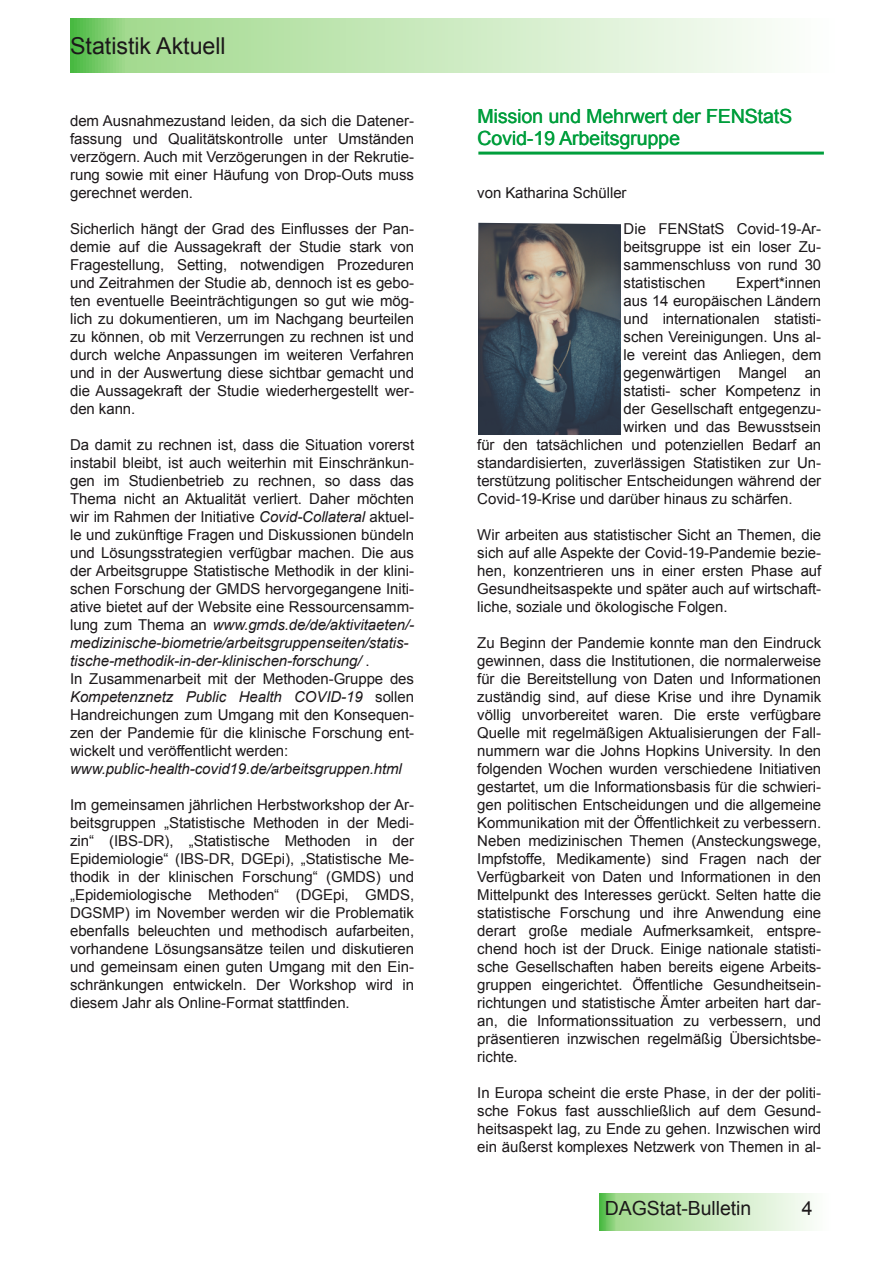
<style>
.page{position:relative;width:893px;height:1263px;background:#fff}
.page>*{position:absolute;margin:0;border:0;box-sizing:border-box;transform-origin:0 0}
.t1{font:23.25px "Arial";color:#1c181a}
.t2{font:19.5px/22.4px "Arial";color:#009e3c}
.t3{font:19.5px "Arial";letter-spacing:-.005em;color:#1c181a}
.t4{font:15px/18px "Arial";letter-spacing:-.005em;color:#1c181a;text-align:justify}
.t5{font:italic 15px "Arial";letter-spacing:-.005em;color:#1c181a}
.s1{font-style:italic}
</style>
<div class="page">
<svg style="left:70px;top:18px;width:702px;height:55px;background:#c4e7b9"></svg>
<svg style="left:600px;top:1193px;width:212px;height:37px;background:#c5e8ba"></svg>
<hr style="left:478px;top:152px;width:346px;height:3px;background:#009e3c">
<img style="left:478px;top:223px;width:142px;height:212px">
<h1 class="t1" style="left:70px;top:33px;width:157px">Statistik Aktuell</h1>
<p class="t4" style="left:70px;top:112px;width:345px">dem Ausnahmezustand leiden, da sich die Datener&shy;fassung und Qualitätskontrolle unter Umständen verzögern. Auch mit Verzögerungen in der Rekrutie&shy;rung sowie mit einer Häufung von Drop-Outs muss gerechnet werden.</p>
<p class="t4" style="left:70px;top:220px;width:345px">Sicherlich hängt der Grad des Einflusses der Pan&shy;demie auf die Aussagekraft der Studie stark von Fragestellung, Setting, notwendigen Prozeduren und Zeitrahmen der Studie ab, dennoch ist es gebo&shy;ten eventuelle Beeinträchtigungen so gut wie mög&shy;lich zu dokumentieren, um im Nachgang beurteilen zu können, ob mit Verzerrungen zu rechnen ist und durch welche Anpassungen im weiteren Verfahren und in der Auswertung diese sichtbar gemacht und die Aussagekraft der Studie wiederhergestellt wer&shy;den kann.</p>
<p class="t4" style="left:70px;top:436px;width:346px;text-align:left">Da damit zu rechnen ist, dass die Situation vorerst instabil bleibt, ist auch weiterhin mit Einschränkun&shy;gen im Studienbetrieb zu rechnen, so dass das Thema nicht an Aktualität verliert. Daher möchten wir im Rahmen der Initiative <span class="s1">Covid-Collateral</span> aktuel&shy;le und zukünftige Fragen und Diskussionen bündeln und Lösungsstrategien verfügbar machen. Die aus der Arbeitsgruppe Statistische Methodik in der klini&shy;schen Forschung der GMDS hervorgegangene Initi&shy;ative bietet auf der Website eine Ressourcensamm&shy;lung zum Thema an <span class="s1">www.gmds.de/de/aktivitaeten/- medizinische-biometrie/arbeitsgruppenseiten/statis&shy;tische-methodik-in-der-klinischen-forschung/</span> .<br>In Zusammenarbeit mit der Methoden-Gruppe des <span class="s1">Kompetenznetz Public Health COVID-19</span> sollen Handreichungen zum Umgang mit den Konsequen&shy;zen der Pandemie für die klinische Forschung ent&shy;wickelt und veröffentlicht werden:</p>
<p class="t5" style="left:70px;top:760px;width:333px">www.public-health-covid19.de/arbeitsgruppen.html</p>
<p class="t4" style="left:70px;top:796px;width:345px">Im gemeinsamen jährlichen Herbstworkshop der Ar&shy;beitsgruppen „Statistische Methoden in der Medi&shy;zin“ (IBS-DR), „Statistische Methoden in der Epidemiologie“ (IBS-DR, DGEpi), „Statistische Me&shy;thodik in der klinischen Forschung“ (GMDS) und „Epidemiologische Methoden“ (DGEpi, GMDS, DGSMP) im November werden wir die Problematik ebenfalls beleuchten und methodisch aufarbeiten, vorhandene Lösungsansätze teilen und diskutieren und gemeinsam einen guten Umgang mit den Ein&shy;schränkungen entwickeln. Der Workshop wird in diesem Jahr als Online-Format stattfinden.</p>
<h2 class="t2" style="left:478px;top:105px;width:316px">Mission und Mehrwert der FENStatS<br>Covid-19 Arbeitsgruppe</h2>
<p class="t4" style="left:477px;top:184px;width:151px">von Katharina Schüller</p>
<p class="t4" style="left:624px;top:220px;width:199px">Die FENStatS Covid-19-Ar&shy;beitsgruppe ist ein loser Zu&shy;sammenschluss von rund 30 statistischen</p>
<p class="t4" style="left:736px;top:274px;width:86px">Expert*innen</p>
<p class="t4" style="left:624px;top:292px;width:199px">aus 14 europäischen Ländern</p>
<p class="t4" style="left:624px;top:310px;width:199px">und internationalen statisti-</p>
<p class="t4" style="left:624px;top:328px;width:199px">schen Vereinigungen. Uns al-</p>
<p class="t4" style="left:624px;top:346px;width:199px">le vereint das Anliegen, dem</p>
<p class="t4" style="left:624px;top:364px;width:199px">gegenwärtigen Mangel an</p>
<p class="t4" style="left:624px;top:382px;width:199px">statisti- scher Kompetenz in</p>
<p class="t4" style="left:624px;top:400px;width:199px">der Gesellschaft entgegenzu-</p>
<p class="t4" style="left:624px;top:418px;width:199px">wirken und das Bewusstsein</p>
<p class="t4" style="left:477px;top:436px;width:345px">für den tatsächlichen und potenziellen Bedarf an</p>
<p class="t4" style="left:477px;top:454px;width:345px">standardisierten, zuverlässigen Statistiken zur Un-</p>
<p class="t4" style="left:477px;top:472px;width:345px">terstützung politischer Entscheidungen während der</p>
<p class="t4" style="left:477px;top:490px;width:317px">Covid-19-Krise und darüber hinaus zu schärfen.</p>
<p class="t4" style="left:477px;top:526px;width:345px">Wir arbeiten aus statistischer Sicht an Themen, die sich auf alle Aspekte der Covid-19-Pandemie bezie&shy;hen, konzentrieren uns in einer ersten Phase auf Gesundheitsaspekte und später auch auf wirtschaft&shy;liche, soziale und ökologische Folgen.</p>
<p class="t4" style="left:477px;top:634px;width:345px">Zu Beginn der Pandemie konnte man den Eindruck gewinnen, dass die Institutionen, die normalerweise für die Bereitstellung von Daten und Informationen zuständig sind, auf diese Krise und ihre Dynamik völlig unvorbereitet waren. Die erste verfügbare Quelle mit regelmäßigen Aktualisierungen der Fall&shy;nummern war die Johns Hopkins University. In den folgenden Wochen wurden verschiedene Initiativen gestartet, um die Informationsbasis für die schwieri&shy;gen politischen Entscheidungen und die allgemeine Kommunikation mit der Öffentlichkeit zu verbessern.<br>Neben medizinischen Themen (Ansteckungswege, Impfstoffe, Medikamente) sind Fragen nach der Verfügbarkeit von Daten und Informationen in den Mittelpunkt des Interesses gerückt. Selten hatte die statistische Forschung und ihre Anwendung eine derart große mediale Aufmerksamkeit, entspre&shy;chend hoch ist der Druck. Einige nationale statisti&shy;sche Gesellschaften haben bereits eigene Arbeits&shy;gruppen eingerichtet. Öffentliche Gesundheitsein&shy;richtungen und statistische Ämter arbeiten hart dar&shy;an, die Informationssituation zu verbessern, und präsentieren inzwischen regelmäßig Übersichtsbe&shy;richte.</p>
<p class="t4" style="left:477px;top:1084px;width:345px">In Europa scheint die erste Phase, in der der politi&shy;sche Fokus fast ausschließlich auf dem Gesund&shy;heitsaspekt lag, zu Ende zu gehen. Inzwischen wird ein äußerst komplexes Netzwerk von Themen in al-</p>
<h2 class="t3" style="left:605px;top:1198px;width:148px">DAGStat-Bulletin</h2>
<h2 class="t3" style="left:802px;top:1198px;width:12px">4</h2>
</div>
